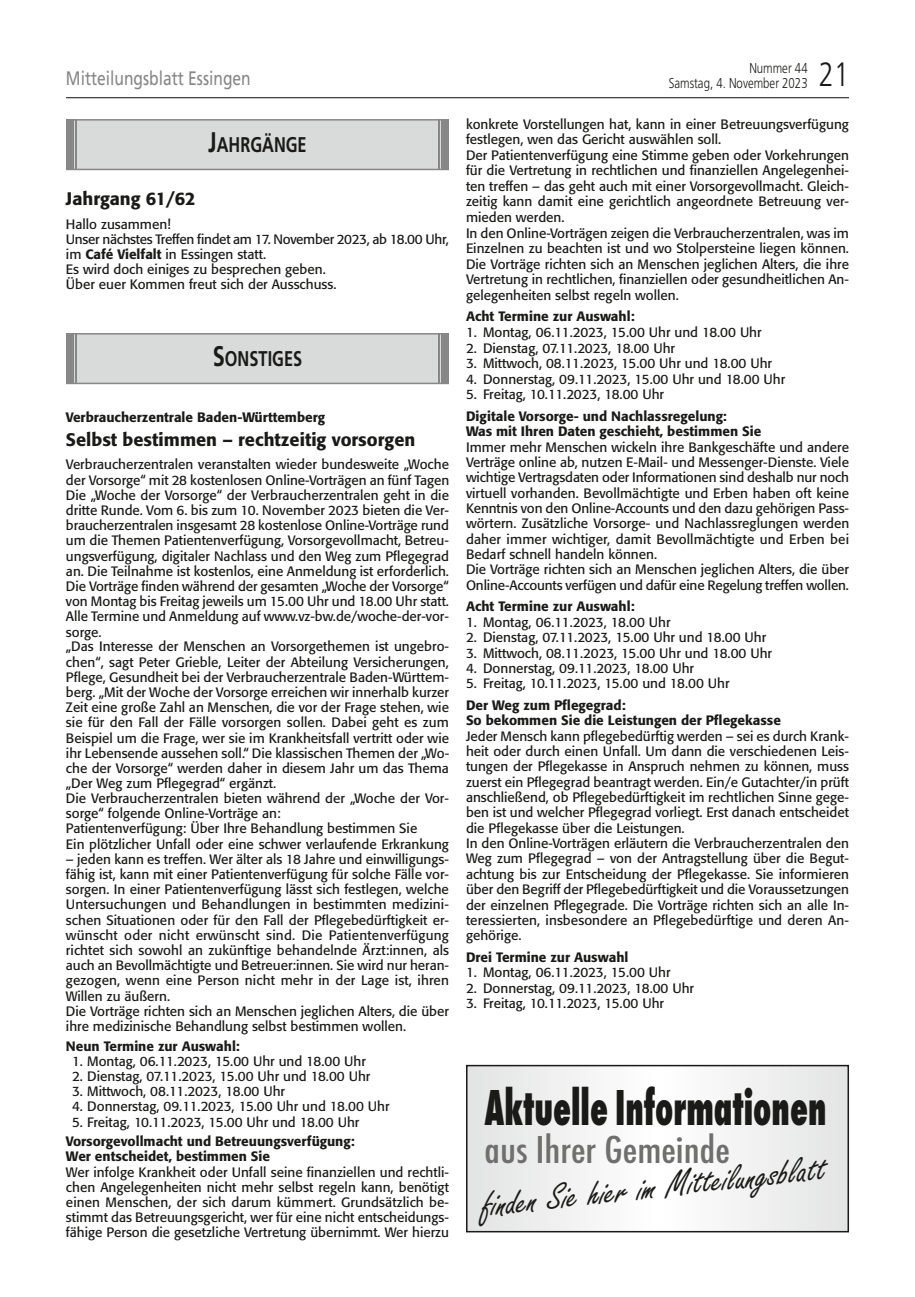
<style>
.page{position:relative;width:915px;height:1297px;background:#fff}
.page>*{position:absolute;margin:0;border:0;box-sizing:border-box;transform-origin:0 0}
.t1{font:800 condensed 52.5px "Futura T";color:#1a1a18;scale:.71 1}
.t2{font:500 condensed 40.5px "Futura T";color:#6f6f6e;scale:1.1 1}
.t3{font:39px "Handmade Script";color:#1a1a18}
.t4{font:300 33.75px "Frutiger";color:#1a1a18;scale:.8 1}
.t5{font:700 21.3px "Frutiger";color:#1a1a18;scale:.77 1}
.t6{font:19.5px "Frutiger";color:#868786;scale:.8 1}
.t7{font:500 18px "Formata";color:#1a1a18}
.t8{font:300 14.25px "Frutiger";color:#1a1a18;scale:.8 1}
.t9{font:13.5px/15.1px "Formata";color:#1a1a18}
.t10{font:500 13.5px/15.3px "Formata";color:#1a1a18}
.s1{font-size:28.35px}
.s2{font-weight:500}
</style>
<div class="page">
<hr style="left:66px;top:97px;width:782px;height:1px;background:#1a1a18">
<div style="left:67px;top:121px;width:380px;height:48px;background:#d9dada"></div>
<div style="left:66px;top:119px;width:383px;height:51px;border:2px solid #868786"></div>
<div style="left:441px;top:119px;width:8px;height:50px;background:#868786"></div>
<hr style="left:438px;top:119px;width:1px;height:51px;background:#868786">
<div style="left:66px;top:119px;width:7px;height:51px;background:#868786"></div>
<hr style="left:75px;top:119px;width:2px;height:50px;background:#868786">
<div style="left:67px;top:335px;width:380px;height:48px;background:#d9dada"></div>
<div style="left:66px;top:333px;width:383px;height:51px;border:2px solid #868786"></div>
<div style="left:441px;top:333px;width:8px;height:50px;background:#868786"></div>
<hr style="left:438px;top:333px;width:1px;height:50px;background:#868786">
<div style="left:66px;top:333px;width:7px;height:50px;background:#868786"></div>
<hr style="left:75px;top:333px;width:2px;height:50px;background:#868786">
<div style="left:466px;top:1065px;width:382px;height:167px;background:linear-gradient(to right,#f1f1f1,#f2f2f2)"></div>
<div style="left:466px;top:1065px;width:382px;height:167px;border:2px solid #1a1a18"></div>
<p class="t8" style="left:749px;top:60px;width:74px">Nummer 44</p>
<h3 class="t6" style="left:66px;top:66px;width:232px">Mitteilungsblatt Essingen</h3>
<p class="t8" style="left:668px;top:75px;width:175px">Samstag, 4. November 2023</p>
<h3 class="t4" style="left:818px;top:55px;width:39px">21</h3>
<h3 class="t5" style="left:208px;top:132px;width:129px"><span class="s1">J</span>AHRGÄNGE</h3>
<h3 class="t7" style="left:66px;top:188px;width:131px">Jahrgang 61/62</h3>
<p class="t9" style="left:66px;top:216px;width:384px">Hallo zusammen!<br>Unser nächstes Treffen findet am 17. November 2023, ab 18.00 Uhr, im <span class="s2">Café Vielfalt</span> in Essingen statt.<br>Es wird doch einiges zu besprechen geben.<br>Über euer Kommen freut sich der Ausschuss.</p>
<h3 class="t5" style="left:213px;top:346px;width:118px"><span class="s1">S</span>ONSTIGES</h3>
<p class="t10" style="left:66px;top:410px;width:260px">Verbraucherzentrale Baden-Württemberg</p>
<h3 class="t7" style="left:66px;top:428px;width:351px">Selbst bestimmen – rechtzeitig vorsorgen</h3>
<p class="t9" style="left:66px;top:457px;width:384px">Verbraucherzentralen veranstalten wieder bundesweite „Woche der Vorsorge“ mit 28 kostenlosen Online-Vorträgen an fünf Tagen Die „Woche der Vorsorge“ der Verbraucherzentralen geht in die dritte Runde. Vom 6. bis zum 10. November 2023 bieten die Ver&shy;braucherzentralen insgesamt 28 kostenlose Online-Vorträge rund um die Themen Patientenverfügung, Vorsorgevollmacht, Betreu&shy;ungsverfügung, digitaler Nachlass und den Weg zum Pflegegrad an. Die Teilnahme ist kostenlos, eine Anmeldung ist erforderlich.<br>Die Vorträge finden während der gesamten „Woche der Vorsorge“ von Montag bis Freitag jeweils um 15.00 Uhr und 18.00 Uhr statt.<br>Alle Termine und Anmeldung auf www.vz-bw.de/woche-der-vor&shy;sorge.<br>„Das Interesse der Menschen an Vorsorgethemen ist ungebro&shy;chen“, sagt Peter Grieble, Leiter der Abteilung Versicherungen, Pflege, Gesundheit bei der Verbraucherzentrale Baden-Württem&shy;berg. „Mit der Woche der Vorsorge erreichen wir innerhalb kurzer Zeit eine große Zahl an Menschen, die vor der Frage stehen, wie sie für den Fall der Fälle vorsorgen sollen. Dabei geht es zum Beispiel um die Frage, wer sie im Krankheitsfall vertritt oder wie ihr Lebensende aussehen soll.“ Die klassischen Themen der „Wo&shy;che der Vorsorge“ werden daher in diesem Jahr um das Thema „Der Weg zum Pflegegrad“ ergänzt.<br>Die Verbraucherzentralen bieten während der „Woche der Vor&shy;sorge“ folgende Online-Vorträge an:<br>Patientenverfügung: Über Ihre Behandlung bestimmen Sie<br>Ein plötzlicher Unfall oder eine schwer verlaufende Erkrankung</p>
<p class="t9" style="left:66px;top:851px;width:384px">– jeden kann es treffen. Wer älter als 18 Jahre und einwilligungs&shy;fähig ist, kann mit einer Patientenverfügung für solche Fälle vor&shy;sorgen. In einer Patientenverfügung lässt sich festlegen, welche Untersuchungen und Behandlungen in bestimmten medizini&shy;schen Situationen oder für den Fall der Pflegebedürftigkeit er&shy;wünscht oder nicht erwünscht sind. Die Patientenverfügung richtet sich sowohl an zukünftige behandelnde Ärzt:innen, als auch an Bevollmächtigte und Betreuer:innen. Sie wird nur heran&shy;gezogen, wenn eine Person nicht mehr in der Lage ist, ihren Willen zu äußern.<br>Die Vorträge richten sich an Menschen jeglichen Alters, die über ihre medizinische Behandlung selbst bestimmen wollen.</p>
<p class="t10" style="left:66px;top:1038px;width:175px">Neun Termine zur Auswahl:</p>
<p class="t9" style="left:72px;top:1053px;width:295px">1. Montag, 06.11.2023, 15.00 Uhr und 18.00 Uhr</p>
<p class="t9" style="left:72px;top:1069px;width:300px">2. Dienstag, 07.11.2023, 15.00 Uhr und 18.00 Uhr</p>
<p class="t9" style="left:72px;top:1084px;width:214px">3. Mittwoch, 08.11.2023, 18.00 Uhr</p>
<p class="t9" style="left:72px;top:1099px;width:319px">4. Donnerstag, 09.11.2023, 15.00 Uhr und 18.00 Uhr</p>
<p class="t9" style="left:72px;top:1114px;width:289px">5. Freitag, 10.11.2023, 15.00 Uhr und 18.00 Uhr</p>
<p class="t10" style="left:66px;top:1134px;width:290px">Vorsorgevollmacht und Betreuungsverfügung:<br>Wer entscheidet, bestimmen Sie</p>
<p class="t9" style="left:66px;top:1164px;width:384px;text-align:justify">Wer infolge Krankheit oder Unfall seine finanziellen und rechtli&shy;chen Angelegenheiten nicht mehr selbst regeln kann, benötigt einen Menschen, der sich darum kümmert. Grundsätzlich be&shy;stimmt das Betreuungsgericht, wer für eine nicht entscheidungs&shy;fähige Person die gesetzliche Vertretung übernimmt. Wer hierzu</p>
<p class="t9" style="left:466px;top:116px;width:384px;line-height:15.6px">konkrete Vorstellungen hat, kann in einer Betreuungsverfügung festlegen, wen das Gericht auswählen soll.<br>Der Patientenverfügung eine Stimme geben oder Vorkehrungen für die Vertretung in rechtlichen und finanziellen Angelegenhei&shy;ten treffen – das geht auch mit einer Vorsorgevollmacht. Gleich&shy;zeitig kann damit eine gerichtlich angeordnete Betreuung ver&shy;mieden werden.<br>In den Online-Vorträgen zeigen die Verbraucherzentralen, was im Einzelnen zu beachten ist und wo Stolpersteine liegen können.<br>Die Vorträge richten sich an Menschen jeglichen Alters, die ihre Vertretung in rechtlichen, finanziellen oder gesundheitlichen An&shy;gelegenheiten selbst regeln wollen.</p>
<p class="t10" style="left:466px;top:309px;width:170px">Acht Termine zur Auswahl:</p>
<p class="t9" style="left:466px;top:325px;width:297px">1. Montag, 06.11.2023, 15.00 Uhr und 18.00 Uhr</p>
<p class="t9" style="left:466px;top:340px;width:210px">2. Dienstag, 07.11.2023, 18.00 Uhr</p>
<p class="t9" style="left:466px;top:356px;width:307px">3. Mittwoch, 08.11.2023, 15.00 Uhr und 18.00 Uhr</p>
<p class="t9" style="left:466px;top:371px;width:321px">4. Donnerstag, 09.11.2023, 15.00 Uhr und 18.00 Uhr</p>
<p class="t9" style="left:466px;top:387px;width:199px">5. Freitag, 10.11.2023, 18.00 Uhr</p>
<p class="t10" style="left:466px;top:408px;width:297px">Digitale Vorsorge- und Nachlassregelung:<br>Was mit Ihren Daten geschieht, bestimmen Sie</p>
<p class="t9" style="left:466px;top:439px;width:384px">Immer mehr Menschen wickeln ihre Bankgeschäfte und andere Verträge online ab, nutzen E-Mail- und Messenger-Dienste. Viele wichtige Vertragsdaten oder Informationen sind deshalb nur noch virtuell vorhanden. Bevollmächtigte und Erben haben oft keine Kenntnis von den Online-Accounts und den dazu gehörigen Pass&shy;wörtern. Zusätzliche Vorsorge- und Nachlassreglungen werden daher immer wichtiger, damit Bevollmächtigte und Erben bei Bedarf schnell handeln können.<br>Die Vorträge richten sich an Menschen jeglichen Alters, die über Online-Accounts verfügen und dafür eine Regelung treffen wollen.</p>
<p class="t10" style="left:466px;top:599px;width:170px">Acht Termine zur Auswahl:</p>
<p class="t9" style="left:466px;top:614px;width:206px">1. Montag, 06.11.2023, 18.00 Uhr</p>
<p class="t9" style="left:466px;top:630px;width:301px">2. Dienstag, 07.11.2023, 15.00 Uhr und 18.00 Uhr</p>
<p class="t9" style="left:466px;top:645px;width:307px">3. Mittwoch, 08.11.2023, 15.00 Uhr und 18.00 Uhr</p>
<p class="t9" style="left:466px;top:660px;width:229px">4. Donnerstag, 09.11.2023, 18.00 Uhr</p>
<p class="t9" style="left:466px;top:676px;width:265px">5. Freitag, 10.11.2023, 15.00 und 18.00 Uhr</p>
<p class="t10" style="left:466px;top:697px;width:316px">Der Weg zum Pflegegrad:<br>So bekommen Sie die Leistungen der Pflegekasse</p>
<p class="t9" style="left:466px;top:728px;width:384px">Jeder Mensch kann pflegebedürftig werden – sei es durch Krank&shy;heit oder durch einen Unfall. Um dann die verschiedenen Leis&shy;tungen der Pflegekasse in Anspruch nehmen zu können, muss zuerst ein Pflegegrad beantragt werden. Ein/e Gutachter/in prüft anschließend, ob Pflegebedürftigkeit im rechtlichen Sinne gege&shy;ben ist und welcher Pflegegrad vorliegt. Erst danach entscheidet die Pflegekasse über die Leistungen.<br>In den Online-Vorträgen erläutern die Verbraucherzentralen den Weg zum Pflegegrad – von der Antragstellung über die Begut&shy;achtung bis zur Entscheidung der Pflegekasse. Sie informieren über den Begriff der Pflegebedürftigkeit und die Voraussetzungen der einzelnen Pflegegrade. Die Vorträge richten sich an alle In&shy;teressierten, insbesondere an Pflegebedürftige und deren An&shy;gehörige.</p>
<p class="t10" style="left:466px;top:949px;width:164px">Drei Termine zur Auswahl</p>
<p class="t9" style="left:466px;top:965px;width:206px">1. Montag, 06.11.2023, 15.00 Uhr</p>
<p class="t9" style="left:466px;top:980px;width:229px">2. Donnerstag, 09.11.2023, 18.00 Uhr</p>
<p class="t9" style="left:466px;top:995px;width:199px">3. Freitag, 10.11.2023, 15.00 Uhr</p>
<h1 class="t1" style="left:484px;top:1077px;width:483px">Aktuelle Informationen</h1>
<h2 class="t2" style="left:484px;top:1126px;width:224px">aus Ihrer Gemeinde</h2>
<h3 class="t3" style="left:478px;top:1184px;width:348px;rotate:-6deg">finden Sie hier im Mitteilungsblatt</h3>
</div>
